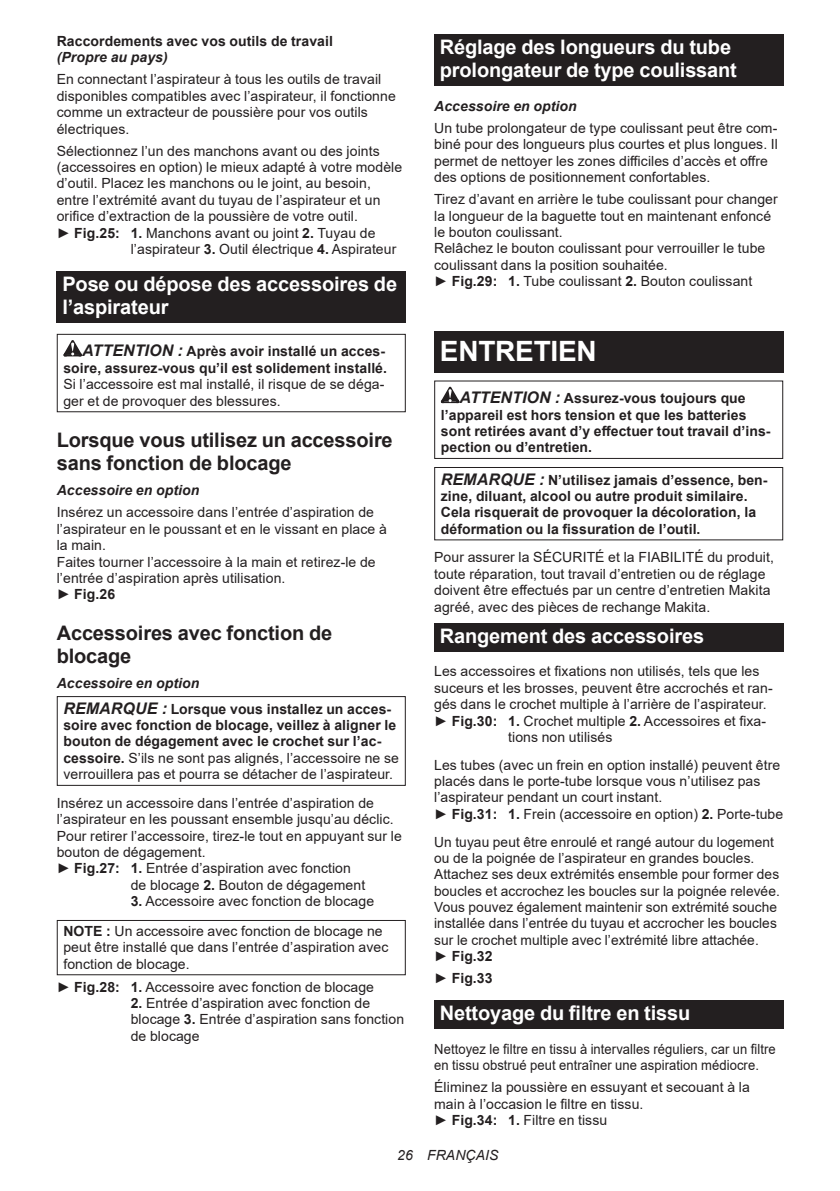
<style>
.page{position:relative;width:840px;height:1191px;background:#fff}
.page>*{position:absolute;margin:0;border:0;box-sizing:border-box;transform-origin:0 0}
.t1{font:700 28px "Arial";letter-spacing:-.01em;color:#fff}
.t2{font:700 20px/23.4px "Arial";letter-spacing:-.01em;color:#fff}
.t3{font:700 20px/23.4px "Arial";letter-spacing:-.01em;color:#231f20}
.t4{font:14px/16.4px "Arial";letter-spacing:.005em;color:#231f20}
.t5{font:700 14px/16.4px "Arial";letter-spacing:.005em;color:#231f20}
.t6{font:14px/16.4px "Arial";letter-spacing:.005em;color:#231f20;scale:.93 1}
.t7{font:italic 700 14px "Arial";letter-spacing:.005em;color:#231f20}
.t8{font:italic 14px "Arial";letter-spacing:.005em;color:#231f20}
.s1{font-weight:700}
.s2{font-style:italic;font-size:16px}
.s3{font-style:italic}
.s4{font-weight:400}
</style>
<div class="page">
<div style="left:57px;top:271px;width:348px;height:52px;background:#231f20"></div>
<svg style="left:63px;top:340px;width:19px;height:16px"></svg>
<div style="left:57px;top:334px;width:348px;height:78px;border:1px solid #231f20"></div>
<div style="left:57px;top:696px;width:348px;height:90px;border:1px solid #231f20"></div>
<div style="left:57px;top:920px;width:348px;height:55px;border:1px solid #231f20"></div>
<div style="left:434px;top:34px;width:348px;height:52px;background:#231f20"></div>
<div style="left:434px;top:331px;width:348px;height:41px;background:#231f20"></div>
<svg style="left:440px;top:387px;width:19px;height:16px"></svg>
<div style="left:434px;top:380px;width:348px;height:79px;border:1px solid #231f20"></div>
<div style="left:434px;top:467px;width:348px;height:73px;border:1px solid #231f20"></div>
<div style="left:434px;top:623px;width:348px;height:28px;background:#231f20"></div>
<div style="left:434px;top:1000px;width:348px;height:28px;background:#231f20"></div>
<p class="t5" style="left:57px;top:33px;width:277px">Raccordements avec vos outils de travail</p>
<p class="t7" style="left:57px;top:48px;width:112px">(Propre au pays)</p>
<p class="t4" style="left:57px;top:71px;width:340px">En connectant l’aspirateur à tous les outils de travail disponibles compatibles avec l’aspirateur, il fonctionne comme un extracteur de poussière pour vos outils électriques.</p>
<p class="t4" style="left:57px;top:142px;width:324px">Sélectionnez l’un des manchons avant ou des joints</p>
<p class="t4" style="left:57px;top:159px;width:347px">(accessoires en option) le mieux adapté à votre modèle</p>
<p class="t4" style="left:57px;top:175px;width:315px">d’outil. Placez les manchons ou le joint, au besoin,</p>
<p class="t4" style="left:57px;top:192px;width:325px">entre l’extrémité avant du tuyau de l’aspirateur et un</p>
<p class="t4" style="left:57px;top:208px;width:302px">orifice d’extraction de la poussière de votre outil.</p>
<p class="t4" style="left:57px;top:224px;width:320px">► <span class="s1">Fig.25: 1.</span> Manchons avant ou joint <span class="s1">2.</span> Tuyau de</p>
<p class="t4" style="left:131px;top:241px;width:267px">l’aspirateur <span class="s1">3.</span> Outil électrique <span class="s1">4.</span> Aspirateur</p>
<h2 class="t2" style="left:62px;top:272px;width:336px">Pose ou dépose des accessoires de l’aspirateur</h2>
<p class="t5" style="left:63px;top:343px;width:325px;text-align:right"><span class="s2">ATTENTION :</span> Après avoir installé un acces&shy;soire, assurez-vous qu’il est solidement installé.</p>
<p class="t4" style="left:63px;top:376px;width:322px">Si l’accessoire est mal installé, il risque de se déga&shy;ger et de provoquer des blessures.</p>
<h2 class="t3" style="left:57px;top:428px;width:337px">Lorsque vous utilisez un accessoire sans fonction de blocage</h2>
<p class="t7" style="left:57px;top:481px;width:144px">Accessoire en option</p>
<p class="t4" style="left:57px;top:504px;width:331px">Insérez un accessoire dans l’entrée d’aspiration de l’aspirateur en le poussant et en le vissant en place à la main.<br>Faites tourner l’accessoire à la main et retirez-le de l’entrée d’aspiration après utilisation.<br>► <span class="s1">Fig.26</span></p>
<h2 class="t3" style="left:57px;top:621px;width:277px">Accessoires avec fonction de blocage</h2>
<p class="t5" style="left:63px;top:670px;width:329px;line-height:25.6px;text-indent:-7px"><span class="s3">Accessoire en option<br></span><span class="s2">REMARQUE :</span> Lorsque vous installez un acces-</p>
<p class="t5" style="left:63px;top:717px;width:337px">soire avec fonction de blocage, veillez à aligner le bouton de dégagement avec le crochet sur l’ac&shy;cessoire. <span class="s4">S’ils ne sont pas alignés, l’accessoire ne se verrouillera pas et pourra se détacher de l’aspirateur.</span></p>
<p class="t4" style="left:57px;top:794px;width:318px">Insérez un accessoire dans l’entrée d’aspiration de</p>
<p class="t4" style="left:57px;top:811px;width:338px">l’aspirateur en les poussant ensemble jusqu’au déclic.</p>
<p class="t4" style="left:57px;top:827px;width:346px">Pour retirer l’accessoire, tirez-le tout en appuyant sur le</p>
<p class="t4" style="left:57px;top:844px;width:150px">bouton de dégagement.</p>
<p class="t4" style="left:57px;top:860px;width:295px">► <span class="s1">Fig.27: 1.</span> Entrée d’aspiration avec fonction</p>
<p class="t4" style="left:131px;top:876px;width:236px">de blocage <span class="s1">2.</span> Bouton de dégagement</p>
<p class="t4" style="left:63px;top:886px;width:320px;line-height:29.6px;text-indent:67px"><span class="s1">3.</span> Accessoire avec fonction de blocage<br><span class="s1">NOTE :</span> Un accessoire avec fonction de blocage ne</p>
<p class="t4" style="left:63px;top:939px;width:326px">peut être installé que dans l’entrée d’aspiration avec fonction de blocage.</p>
<p class="t4" style="left:57px;top:978px;width:319px">► <span class="s1">Fig.28: 1.</span> Accessoire avec fonction de blocage</p>
<p class="t4" style="left:131px;top:994px;width:275px"><span class="s1">2.</span> Entrée d’aspiration avec fonction de blocage <span class="s1">3.</span> Entrée d’aspiration sans fonction de blocage</p>
<h2 class="t2" style="left:439px;top:36px;width:298px">Réglage des longueurs du tube prolongateur de type coulissant</h2>
<p class="t7" style="left:434px;top:97px;width:144px">Accessoire en option</p>
<p class="t4" style="left:434px;top:120px;width:345px">Un tube prolongateur de type coulissant peut être com&shy;biné pour des longueurs plus courtes et plus longues. Il permet de nettoyer les zones difficiles d’accès et offre des options de positionnement confortables.</p>
<p class="t4" style="left:434px;top:191px;width:345px">Tirez d’avant en arrière le tube coulissant pour changer la longueur de la baguette tout en maintenant enfoncé le bouton coulissant.<br>Relâchez le bouton coulissant pour verrouiller le tube coulissant dans la position souhaitée.<br>► <span class="s1">Fig.29: 1.</span> Tube coulissant <span class="s1">2.</span> Bouton coulissant</p>
<h1 class="t1" style="left:439px;top:331px;width:158px">ENTRETIEN</h1>
<p class="t5" style="left:440px;top:390px;width:331px;text-indent:19px"><span class="s2">ATTENTION :</span> Assurez-vous toujours que l’appareil est hors tension et que les batteries sont retirées avant d’y effectuer tout travail d’ins&shy;pection ou d’entretien.</p>
<p class="t5" style="left:440px;top:471px;width:328px"><span class="s2">REMARQUE :</span> N’utilisez jamais d’essence, ben&shy;zine, diluant, alcool ou autre produit similaire.<br>Cela risquerait de provoquer la décoloration, la déformation ou la fissuration de l’outil.</p>
<p class="t4" style="left:434px;top:549px;width:341px">Pour assurer la SÉCURITÉ et la FIABILITÉ du produit, toute réparation, tout travail d’entretien ou de réglage doivent être effectués par un centre d’entretien Makita agréé, avec des pièces de rechange Makita.</p>
<h2 class="t2" style="left:439px;top:624px;width:265px">Rangement des accessoires</h2>
<p class="t4" style="left:434px;top:663px;width:326px">Les accessoires et fixations non utilisés, tels que les</p>
<p class="t4" style="left:434px;top:679px;width:340px">suceurs et les brosses, peuvent être accrochés et ran-</p>
<p class="t4" style="left:434px;top:696px;width:334px">gés dans le crochet multiple à l’arrière de l’aspirateur.</p>
<p class="t4" style="left:434px;top:712px;width:333px">► <span class="s1">Fig.30: 1.</span> Crochet multiple <span class="s1">2.</span> Accessoires et fixa-</p>
<p class="t4" style="left:508px;top:728px;width:106px">tions non utilisés</p>
<p class="t4" style="left:434px;top:756px;width:350px">Les tubes (avec un frein en option installé) peuvent être placés dans le porte-tube lorsque vous n’utilisez pas l’aspirateur pendant un court instant.<br>► <span class="s1">Fig.31: 1.</span> Frein (accessoire en option) <span class="s1">2.</span> Porte-tube</p>
<p class="t4" style="left:434px;top:833px;width:347px">Un tuyau peut être enroulé et rangé autour du logement ou de la poignée de l’aspirateur en grandes boucles.<br>Attachez ses deux extrémités ensemble pour former des boucles et accrochez les boucles sur la poignée relevée.<br>Vous pouvez également maintenir son extrémité souche installée dans l’entrée du tuyau et accrocher les boucles sur le crochet multiple avec l’extrémité libre attachée.<br>► <span class="s1">Fig.32</span></p>
<p class="t5" style="left:434px;top:970px;width:60px"><span class="s4">►</span> Fig.33</p>
<h2 class="t2" style="left:439px;top:1001px;width:252px">Nettoyage du filtre en tissu</h2>
<p class="t6" style="left:434px;top:1040px;width:368px">Nettoyez le filtre en tissu à intervalles réguliers, car un filtre en tissu obstrué peut entraîner une aspiration médiocre.</p>
<p class="t4" style="left:434px;top:1079px;width:317px">Éliminez la poussière en essuyant et secouant à la main à l’occasion le filtre en tissu.<br>► <span class="s1">Fig.34: 1.</span> Filtre en tissu</p>
<p class="t8" style="left:397px;top:1146px;width:103px">26 FRANÇAIS</p>
</div>
